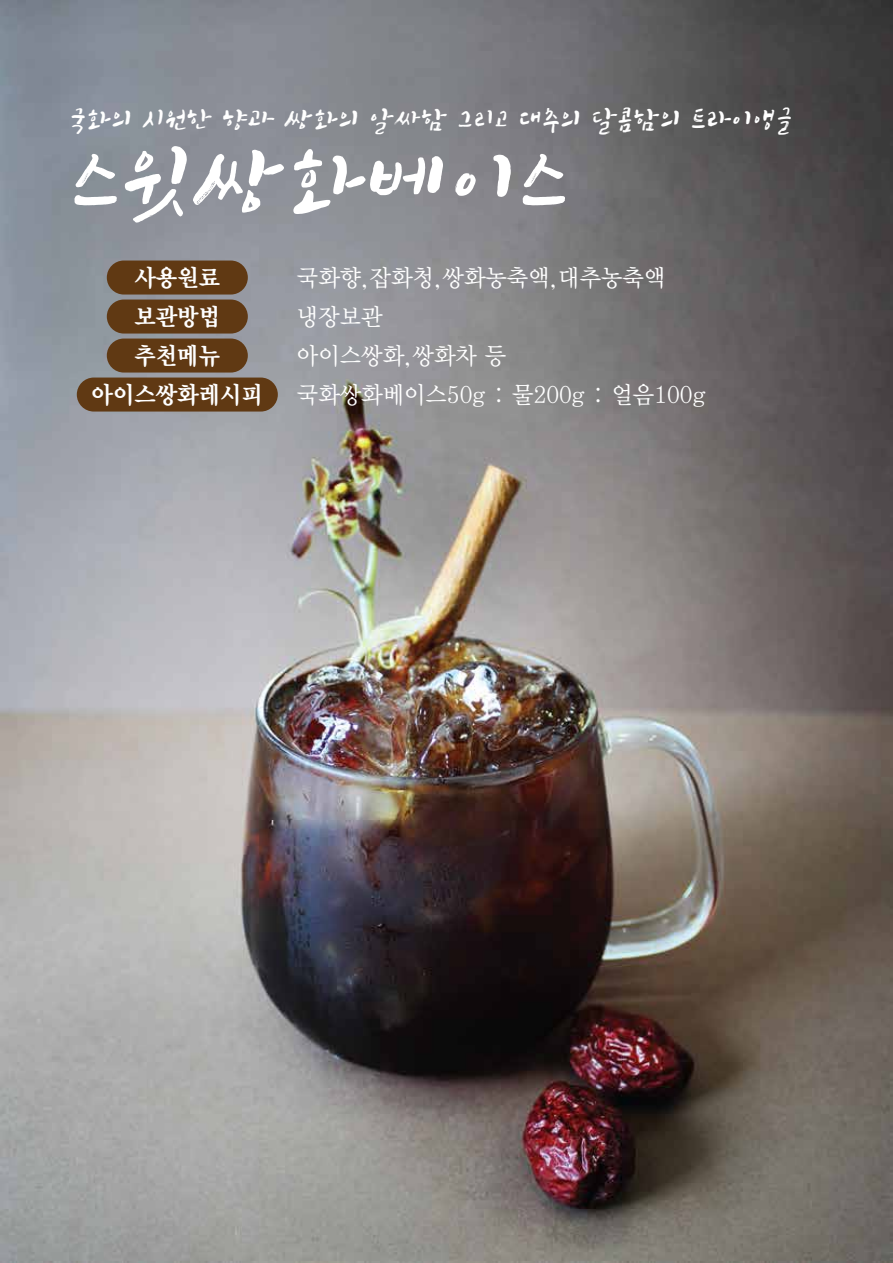
<style>
.page{position:relative;width:893px;height:1263px;background:#fff}
.page>*{position:absolute;margin:0;border:0;box-sizing:border-box;transform-origin:0 0}
.t1{font:97.5px "Makgeolli";letter-spacing:.02em;color:#fff}
.t2{font:30px "Makgeolli";letter-spacing:.02em;color:#fff}
.t3{font:24px/39px "YDVY Mj O33";color:#fff;scale:.95 1}
.t4{font:24px/39px "YDVY Mj O35";color:#fff;text-align:center;scale:.95 1}
</style>
<div class="page">
<img style="left:0;top:0;width:893px;height:1263px">
<div style="left:107px;top:261px;width:141px;height:34px;background:#603913;border-radius:17px"></div>
<div style="left:107px;top:300px;width:141px;height:34px;background:#603913;border-radius:17px"></div>
<div style="left:107px;top:339px;width:141px;height:34px;background:#603913;border-radius:17px"></div>
<div style="left:77px;top:378px;width:201px;height:34px;background:#603913;border-radius:17px"></div>
<p class="t2" style="left:71px;top:102px;width:723px">국화의 시원한 향과 쌍화의 알싸함 그리고 대추의 달콤함의 트라이앵글</p>
<h1 class="t1" style="left:71px;top:124px;width:500px">스윗쌍화베이스</h1>
<p class="t4" style="left:92px;top:257px;width:182px">사용원료 보관방법 추천메뉴 아이스쌍화레시피</p>
<p class="t3" style="left:297px;top:257px;width:432px">국화향,잡화청,쌍화농축액,대추농축액 냉장보관<br>아이스쌍화,쌍화차 등<br>국화쌍화베이스50g : 물200g : 얼음100g</p>
</div>
